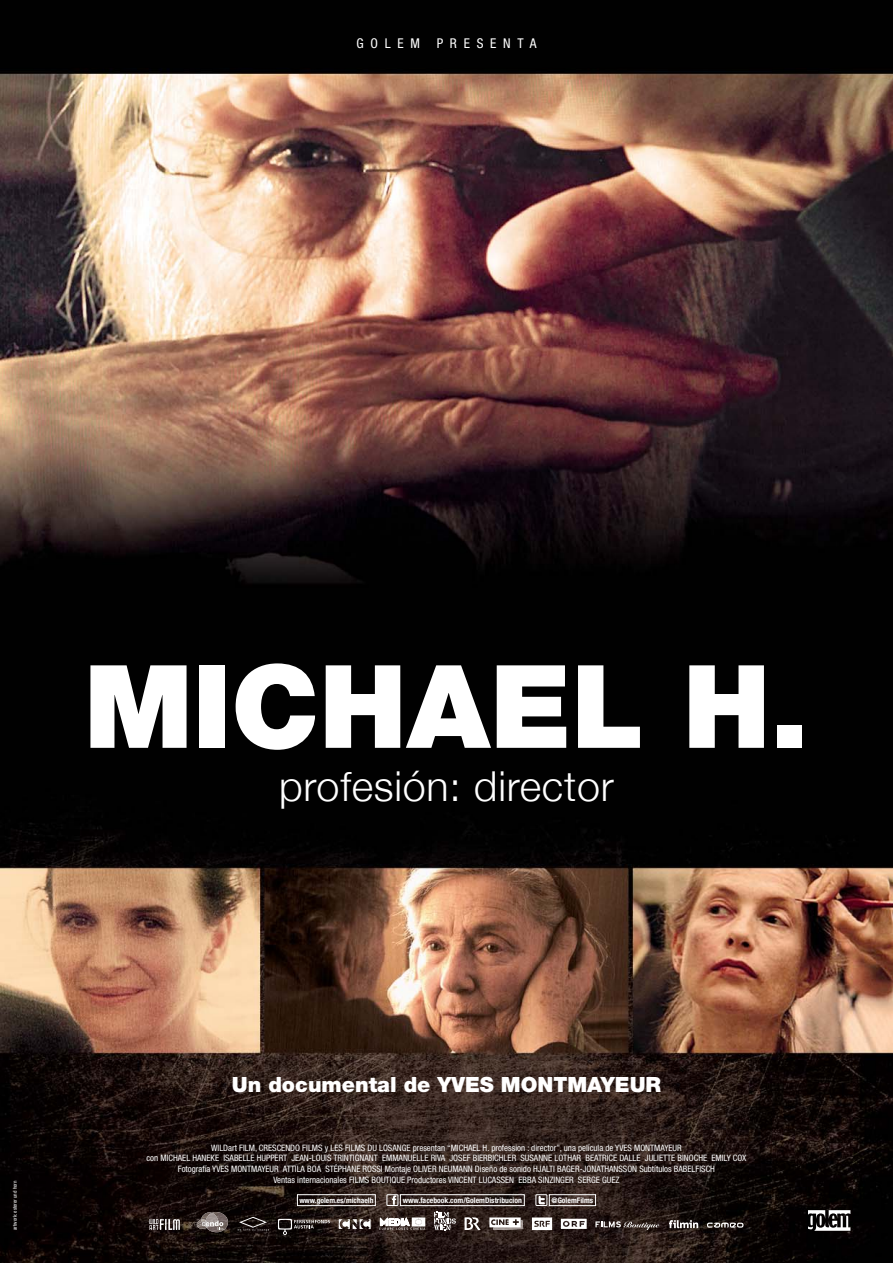
<style>
.page{position:relative;width:893px;height:1263px;background:#fff}
.page>*{position:absolute;margin:0;border:0;box-sizing:border-box;transform-origin:0 0}
.t1{font:900 115.5px "Helvetica Neue";color:#fff}
.t2{font:300 41.25px "Helvetica Neue";letter-spacing:.02em;color:#fff}
.t3{font:900 21px "Helvetica Neue";color:#fff}
.t4{font:condensed 13.5px "Helvetica Neue";letter-spacing:.5em;color:#fff}
.t5{font:condensed 8.85px/10.6px "Helvetica Neue";color:#fff;text-align:center}
.t6{font:700 condensed 7.65px "Helvetica Neue";color:#fff}
.t7{font:700 condensed 7.5px "Helvetica Neue";color:#fff}
.t8{font:condensed 5.25px "Helvetica Neue";color:#fff}
</style>
<div class="page">
<img style="left:0;top:0;width:893px;height:1263px">
<svg style="left:808px;top:1210px;width:42px;height:21px"></svg>
<svg style="left:465px;top:1217px;width:16px;height:13px"></svg>
<img style="left:493px;top:1220px;width:30px;height:10px">
<svg style="left:489px;top:1217px;width:32px;height:10px"></svg>
<svg style="left:339px;top:1219px;width:32px;height:10px"></svg>
<img style="left:207px;top:1212px;width:22px;height:20px">
<svg style="left:189px;top:1212px;width:34px;height:18px"></svg>
<img style="left:237px;top:1216px;width:32px;height:15px">
<svg style="left:434px;top:1212px;width:22px;height:18px"></svg>
<svg style="left:595px;top:1221px;width:65px;height:9px"></svg>
<svg style="left:561px;top:1219px;width:26px;height:10px"></svg>
<svg style="left:278px;top:1219px;width:52px;height:16px"></svg>
<svg style="left:532px;top:1217px;width:20px;height:13px"></svg>
<img style="left:149px;top:1219px;width:31px;height:12px">
<svg style="left:707px;top:1222px;width:36px;height:6px"></svg>
<svg style="left:669px;top:1220px;width:29px;height:8px"></svg>
<div style="left:297px;top:1194px;width:79px;height:12px;border:1px solid #fff"></div>
<div style="left:549px;top:1194px;width:47px;height:12px;border:1px solid #fff"></div>
<div style="left:535px;top:1194px;width:12px;height:12px;border:1px solid #fff"></div>
<svg style="left:539px;top:1196px;width:6px;height:8px"></svg>
<div style="left:400px;top:1194px;width:125px;height:12px;border:1px solid #fff"></div>
<div style="left:387px;top:1194px;width:11px;height:12px;border:1px solid #fff"></div>
<svg style="left:379px;top:1195px;width:46px;height:35px"></svg>
<h3 class="t4" style="left:356px;top:38px;width:182px">GOLEM PRESENTA</h3>
<h1 class="t1" style="left:84px;top:665px;width:726px">MICHAEL H.</h1>
<h2 class="t2" style="left:279px;top:761px;width:336px">profesión: director</h2>
<p class="t8" style="left:13px;top:1230px;width:51px;rotate:-90deg">artwork: esterer und horn</p>
<h3 class="t3" style="left:232px;top:1077px;width:431px">Un documental de YVES MONTMAYEUR</h3>
<p class="t5" style="left:147px;top:1143px;width:601px">WILDart FILM, CRESCENDO FILMS y LES FILMS DU LOSANGE presentan “MICHAEL H. profession : director”, una película de YVES MONTMAYEUR<br>con MICHAEL HANEKE ISABELLE HUPPERT JEAN-LOUIS TRINTIGNANT EMMANUELLE RIVA JOSEF BIERBICHLER SUSANNE LOTHAR BEATRICE DALLE JULIETTE BINOCHE EMILY COX Fotografía YVES MONTMAYEUR ATTILA BOA STÉPHANE ROSSI Montaje OLIVER NEUMANN Diseño de sonido HJALTI BAGER-JONATHANSSON Subtítulos BABELFISCH<br>Ventas internacionales FILMS BOUTIQUE Productores VINCENT LUCASSEN EBBA SINZINGER SERGE GUEZ</p>
<p class="t7" style="left:299px;top:1198px;width:76px">www.golem.es/michaelh</p>
<p class="t6" style="left:403px;top:1198px;width:121px">www.facebook.com/GolemDistribucion</p>
<p class="t6" style="left:552px;top:1198px;width:43px">@GolemFilms</p>
</div>
